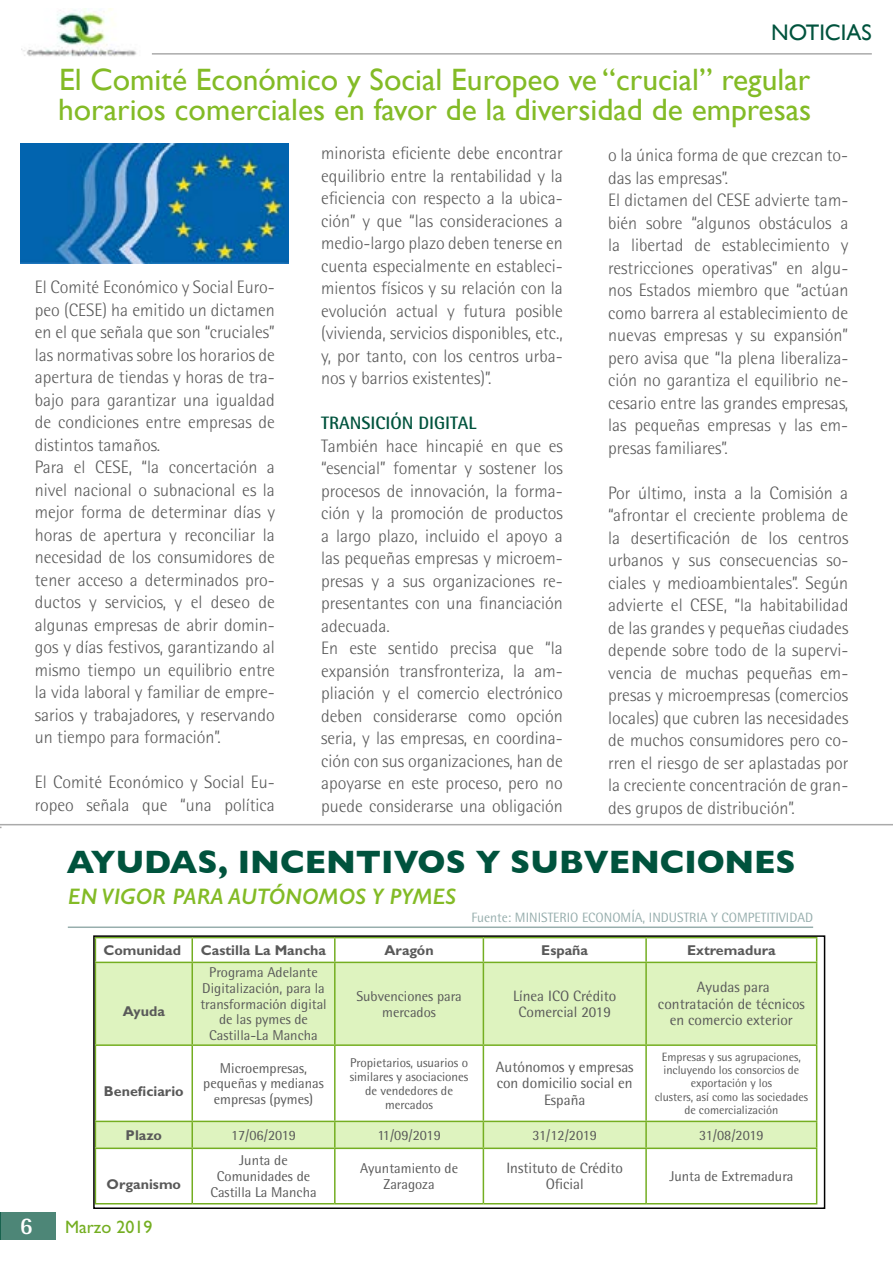
<style>
.page{position:relative;width:893px;height:1263px;background:#fff}
.page>*{position:absolute;margin:0;border:0;box-sizing:border-box;transform-origin:0 0}
.t1{font:700 33px "Gill Sans";color:#00533d}
.t2{font:30.9px/30px "Gill Sans";color:#83bb26}
.t3{font:700 24px "Rotis Semi Sans Std";color:#fff}
.t4{font:italic 600 22.5px "Gill Sans";color:#83bb26}
.t5{font:22.5px "Gill Sans";color:#00533d}
.t6{font:300 18px/22.5px "Rotis Semi Sans Std";color:#595959}
.t7{font:700 18px "Rotis Semi Sans Std";color:#00533d}
.t8{font:18px "Gill Sans Std";color:#74ae21}
.t9{font:15px/16.5px "Rotis Semi Sans Std";color:#595959;text-align:center}
.t10{font:14.25px/15.8px "Rotis Semi Sans Std";color:#595959;text-align:center}
.t11{font:700 14.25px "Gill Sans Std";color:#595959}
.t12{font:13.5px "Rotis Semi Sans Std";color:#97aead}
.t13{font:12.75px/14.1px "Rotis Semi Sans Std";color:#595959;text-align:center}
.t14{font:12px/13.2px "Rotis Semi Sans Std";color:#595959;text-align:center}
</style>
<div class="page">
<img style="left:21px;top:8px;width:116px;height:49px">
<hr style="left:152px;top:53px;width:720px;height:2px;background:#aaa">
<hr style="left:0;top:824px;width:893px;height:1px;background:#aaa">
<svg style="left:96px;top:963px;width:720px;height:184px;fill:#def3bf"></svg>
<hr style="left:95px;top:962px;width:97px;height:1px;background:#74ae21">
<hr style="left:192px;top:962px;width:143px;height:1px;background:#74ae21">
<hr style="left:335px;top:962px;width:148px;height:1px;background:#74ae21">
<hr style="left:483px;top:962px;width:163px;height:1px;background:#74ae21">
<hr style="left:646px;top:962px;width:171px;height:1px;background:#74ae21">
<hr style="left:95px;top:1044px;width:97px;height:2px;background:#74ae21">
<hr style="left:192px;top:1044px;width:143px;height:2px;background:#74ae21">
<hr style="left:335px;top:1044px;width:148px;height:2px;background:#74ae21">
<hr style="left:483px;top:1044px;width:163px;height:2px;background:#74ae21">
<hr style="left:646px;top:1044px;width:171px;height:2px;background:#74ae21">
<hr style="left:95px;top:1121px;width:97px;height:1px;background:#74ae21">
<hr style="left:192px;top:1121px;width:143px;height:1px;background:#74ae21">
<hr style="left:335px;top:1121px;width:148px;height:1px;background:#74ae21">
<hr style="left:483px;top:1121px;width:163px;height:1px;background:#74ae21">
<hr style="left:646px;top:1121px;width:171px;height:1px;background:#74ae21">
<hr style="left:95px;top:1147px;width:97px;height:2px;background:#74ae21">
<hr style="left:192px;top:1147px;width:143px;height:2px;background:#74ae21">
<hr style="left:335px;top:1147px;width:148px;height:2px;background:#74ae21">
<hr style="left:483px;top:1147px;width:163px;height:2px;background:#74ae21">
<hr style="left:646px;top:1147px;width:171px;height:2px;background:#74ae21">
<hr style="left:95px;top:1203px;width:97px;height:1px;background:#74ae21">
<hr style="left:192px;top:1203px;width:143px;height:1px;background:#74ae21">
<hr style="left:335px;top:1203px;width:148px;height:1px;background:#74ae21">
<hr style="left:483px;top:1203px;width:163px;height:1px;background:#74ae21">
<hr style="left:646px;top:1203px;width:171px;height:1px;background:#74ae21">
<hr style="left:191px;top:938px;width:2px;height:24px;background:#74ae21">
<hr style="left:334px;top:938px;width:2px;height:24px;background:#74ae21">
<svg style="left:483px;top:938px;width:1px;height:24px"></svg>
<hr style="left:645px;top:938px;width:2px;height:24px;background:#74ae21">
<svg style="left:816px;top:938px;width:1px;height:24px"></svg>
<hr style="left:191px;top:963px;width:2px;height:81px;background:#74ae21">
<hr style="left:334px;top:963px;width:2px;height:81px;background:#74ae21">
<hr style="left:483px;top:963px;width:1px;height:81px;background:#74ae21">
<hr style="left:645px;top:963px;width:2px;height:81px;background:#74ae21">
<hr style="left:816px;top:963px;width:1px;height:81px;background:#74ae21">
<hr style="left:191px;top:1046px;width:2px;height:75px;background:#74ae21">
<hr style="left:334px;top:1046px;width:2px;height:75px;background:#74ae21">
<hr style="left:483px;top:1046px;width:1px;height:75px;background:#74ae21">
<hr style="left:645px;top:1046px;width:2px;height:75px;background:#74ae21">
<hr style="left:816px;top:1046px;width:1px;height:75px;background:#74ae21">
<hr style="left:191px;top:1122px;width:2px;height:25px;background:#74ae21">
<hr style="left:334px;top:1122px;width:2px;height:25px;background:#74ae21">
<svg style="left:483px;top:1122px;width:1px;height:25px"></svg>
<hr style="left:645px;top:1122px;width:2px;height:25px;background:#74ae21">
<svg style="left:816px;top:1122px;width:1px;height:25px"></svg>
<hr style="left:191px;top:1149px;width:2px;height:54px;background:#74ae21">
<hr style="left:334px;top:1149px;width:2px;height:54px;background:#74ae21">
<hr style="left:483px;top:1149px;width:1px;height:54px;background:#74ae21">
<hr style="left:645px;top:1149px;width:2px;height:54px;background:#74ae21">
<hr style="left:816px;top:1149px;width:1px;height:54px;background:#74ae21">
<div style="left:93px;top:935px;width:732px;height:274px;border:2px solid #000"></div>
<hr style="left:68px;top:926px;width:745px;height:2px;background:#97aead">
<div style="left:0;top:1212px;width:55px;height:27px;background:#4d8677"></div>
<svg style="left:0;top:1212px;width:1px;height:28px"></svg>
<img style="left:20px;top:144px;width:268px;height:119px">
<p class="t5" style="left:771px;top:19px;width:102px">NOTICIAS</p>
<h2 class="t2" style="left:58px;top:64px;width:755px">El Comité Económico y Social Europeo ve “crucial” regular horarios comerciales en favor de la diversidad de empresas</h2>
<p class="t6" style="left:35px;top:276px;width:242px">El Comité Económico y Social Euro&shy;peo (CESE) ha emitido un dictamen en el que señala que son “cruciales” las normativas sobre los horarios de apertura de tiendas y horas de tra&shy;bajo para garantizar una igualdad de condiciones entre empresas de distintos tamaños.<br>Para el CESE, “la concertación a nivel nacional o subnacional es la mejor forma de determinar días y horas de apertura y reconciliar la necesidad de los consumidores de tener acceso a determinados pro&shy;ductos y servicios, y el deseo de algunas empresas de abrir domin&shy;gos y días festivos, garantizando al mismo tiempo un equilibrio entre la vida laboral y familiar de empre&shy;sarios y trabajadores, y reservando un tiempo para formación”.</p>
<p class="t6" style="left:35px;top:771px;width:242px">El Comité Económico y Social Eu&shy;ropeo señala que “una política</p>
<p class="t6" style="left:321px;top:142px;width:243px;text-align:justify">minorista eficiente debe encontrar equilibrio entre la rentabilidad y la eficiencia con respecto a la ubica&shy;ción” y que “las consideraciones a medio-largo plazo deben tenerse en cuenta especialmente en estableci&shy;mientos físicos y su relación con la evolución actual y futura posible (vivienda, servicios disponibles, etc., y, por tanto, con los centros urba&shy;nos y barrios existentes)”.</p>
<p class="t7" style="left:321px;top:412px;width:157px">TRANSICIÓN DIGITAL</p>
<p class="t6" style="left:321px;top:434px;width:243px">También hace hincapié en que es “esencial” fomentar y sostener los procesos de innovación, la forma&shy;ción y la promoción de productos a largo plazo, incluido el apoyo a las pequeñas empresas y microem&shy;presas y a sus organizaciones re&shy;presentantes con una financiación adecuada.<br>En este sentido precisa que “la expansión transfronteriza, la am&shy;pliación y el comercio electrónico deben considerarse como opción seria, y las empresas, en coordina&shy;ción con sus organizaciones, han de apoyarse en este proceso, pero no puede considerarse una obligación</p>
<p class="t6" style="left:608px;top:144px;width:242px">o la única forma de que crezcan to&shy;das las empresas”.<br>El dictamen del CESE advierte tam&shy;bién sobre “algunos obstáculos a la libertad de establecimiento y restricciones operativas” en algu&shy;nos Estados miembro que “actúan como barrera al establecimiento de nuevas empresas y su expansión” pero avisa que “la plena liberaliza&shy;ción no garantiza el equilibrio ne&shy;cesario entre las grandes empresas, las pequeñas empresas y las em&shy;presas familiares”.</p>
<p class="t6" style="left:608px;top:481px;width:242px;text-align:justify">Por último, insta a la Comisión a “afrontar el creciente problema de la desertificación de los centros urbanos y sus consecuencias so&shy;ciales y medioambientales”. Según advierte el CESE, “la habitabilidad de las grandes y pequeñas ciudades depende sobre todo de la supervi&shy;vencia de muchas pequeñas em&shy;presas y microempresas (comercios locales) que cubren las necesidades de muchos consumidores pero co&shy;rren el riesgo de ser aplastadas por la creciente concentración de gran&shy;des grupos de distribución”.</p>
<h1 class="t1" style="left:67px;top:836px;width:731px">AYUDAS, INCENTIVOS Y SUBVENCIONES</h1>
<p class="t4" style="left:68px;top:883px;width:390px">EN VIGOR PARA AUTÓNOMOS Y PYMES</p>
<p class="t12" style="left:471px;top:909px;width:343px">Fuente: MINISTERIO ECONOMÍA, INDUSTRIA Y COMPETITIVIDAD</p>
<p class="t11" style="left:104px;top:942px;width:79px">Comunidad</p>
<p class="t11" style="left:201px;top:942px;width:127px">Castilla La Mancha</p>
<p class="t11" style="left:384px;top:942px;width:51px">Aragón</p>
<p class="t11" style="left:541px;top:942px;width:48px">España</p>
<p class="t11" style="left:687px;top:942px;width:90px">Extremadura</p>
<p class="t11" style="left:123px;top:1003px;width:44px">Ayuda</p>
<p class="t11" style="left:104px;top:1083px;width:81px">Beneficiario</p>
<p class="t10" style="left:200px;top:964px;width:128px">Programa Adelante<br>Digitalización, para la transformación digital de las pymes de<br>Castilla-La Mancha</p>
<p class="t10" style="left:356px;top:988px;width:107px">Subvenciones para mercados</p>
<p class="t9" style="left:513px;top:987px;width:105px">Línea ICO Crédito<br>Comercial 2019</p>
<p class="t9" style="left:658px;top:979px;width:148px">Ayudas para contratación de técnicos en comercio exterior</p>
<p class="t10" style="left:203px;top:1060px;width:122px">Microempresas, pequeñas y medianas empresas (pymes)</p>
<p class="t13" style="left:350px;top:1055px;width:120px">Propietarios, usuarios o similares y asociaciones de vendedores de mercados</p>
<p class="t9" style="left:496px;top:1058px;width:139px">Autónomos y empresas con domicilio social en<br>España</p>
<p class="t14" style="left:655px;top:1050px;width:155px">Empresas y sus agrupaciones, incluyendo los consorcios de exportación y los<br>clusters, así como las sociedades de comercialización</p>
<p class="t11" style="left:126px;top:1126px;width:38px">Plazo</p>
<p class="t10" style="left:231px;top:1127px;width:67px">17/06/2019</p>
<p class="t10" style="left:377px;top:1127px;width:65px">11/09/2019</p>
<p class="t10" style="left:532px;top:1127px;width:66px">31/12/2019</p>
<p class="t10" style="left:699px;top:1127px;width:66px">31/08/2019</p>
<p class="t11" style="left:107px;top:1175px;width:76px">Organismo</p>
<p class="t10" style="left:210px;top:1152px;width:108px">Junta de<br>Comunidades de<br>Castilla La Mancha</p>
<p class="t10" style="left:360px;top:1160px;width:100px">Ayuntamiento de<br>Zaragoza</p>
<p class="t9" style="left:506px;top:1159px;width:118px">Instituto de Crédito<br>Oficial</p>
<p class="t10" style="left:669px;top:1168px;width:126px">Junta de Extremadura</p>
<h3 class="t3" style="left:20px;top:1211px;width:14px">6</h3>
<p class="t8" style="left:65px;top:1217px;width:89px">Marzo 2019</p>
</div>
